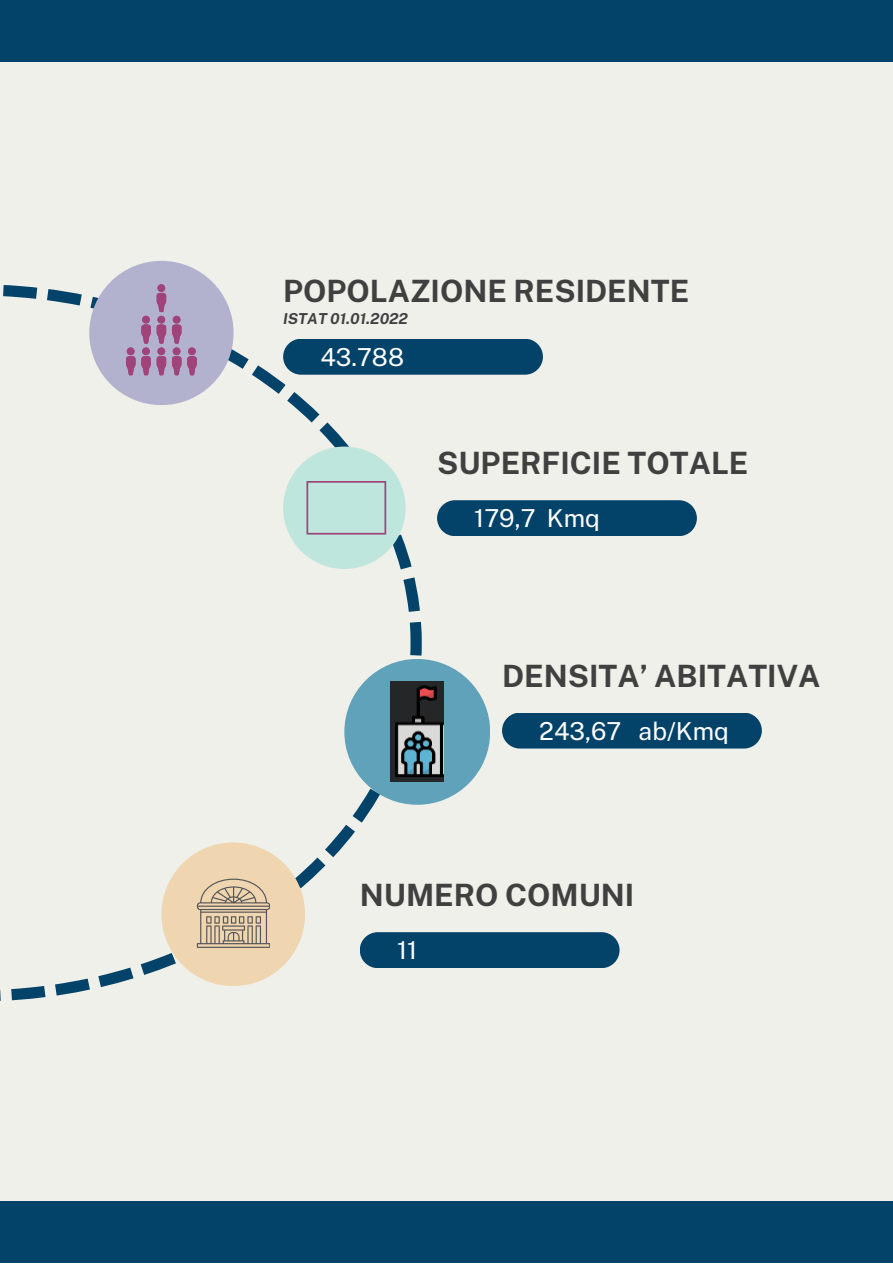
<style>
.page{position:relative;width:893px;height:1264px;background:#fff}
.page>*{position:absolute;margin:0;border:0;box-sizing:border-box;transform-origin:0 0}
.t1{font:700 30.75px "Public Sans";color:#404040}
.t2{font:24.75px "Public Sans";color:#fff}
.t3{font:italic 700 15.15px "Public Sans";color:#404040}
</style>
<div class="page">
<div style="left:0;top:0;width:892px;height:1262px;background:#f0f0ea"></div>
<div style="left:0;top:0;width:892px;height:61px;background:#044369"></div>
<svg style="left:0;top:284px;width:422px;height:717px"></svg>
<div style="left:89px;top:261px;width:144px;height:144px;background:#b2b2cf;border-radius:50%"></div>
<div style="left:283px;top:339px;width:260px;height:36px;background:#044369;border-radius:18px"></div>
<svg style="left:126px;top:347px;width:9px;height:28px"></svg>
<div style="left:127px;top:347px;width:7px;height:8px;background:#a0437b;border-radius:50%"></div>
<svg style="left:141px;top:316px;width:10px;height:59px"></svg>
<div style="left:142px;top:347px;width:8px;height:8px;background:#a0437b;border-radius:50%"></div>
<svg style="left:157px;top:284px;width:9px;height:91px"></svg>
<div style="left:157px;top:347px;width:8px;height:8px;background:#a0437b;border-radius:50%"></div>
<svg style="left:172px;top:316px;width:9px;height:59px"></svg>
<div style="left:173px;top:347px;width:7px;height:8px;background:#a0437b;border-radius:50%"></div>
<svg style="left:187px;top:353px;width:10px;height:22px"></svg>
<div style="left:188px;top:347px;width:8px;height:8px;background:#a0437b;border-radius:50%"></div>
<div style="left:437px;top:500px;width:259px;height:36px;background:#044369;border-radius:18px"></div>
<div style="left:283px;top:446px;width:122px;height:123px;background:#bee6dc;border-radius:50%"></div>
<svg style="left:306px;top:481px;width:80px;height:53px"></svg>
<div style="left:344px;top:659px;width:146px;height:145px;background:#60a2ba;border-radius:50%"></div>
<img style="left:391px;top:681px;width:52px;height:100px">
<div style="left:502px;top:712px;width:259px;height:36px;background:#044369;border-radius:18px"></div>
<div style="left:0;top:1201px;width:892px;height:61px;background:#044369"></div>
<div style="left:161px;top:842px;width:144px;height:144px;background:#efd6b1;border-radius:50%"></div>
<div style="left:360px;top:932px;width:259px;height:36px;background:#044369;border-radius:18px"></div>
<svg style="left:197px;top:878px;width:73px;height:69px"></svg>
<p class="t1" style="left:283px;top:272px;width:407px">POPOLAZIONE RESIDENTE</p>
<p class="t3" style="left:283px;top:309px;width:126px">ISTAT 01.01.2022</p>
<p class="t2" style="left:320px;top:342px;width:85px">43.788</p>
<p class="t1" style="left:437px;top:445px;width:312px">SUPERFICIE TOTALE</p>
<p class="t2" style="left:474px;top:503px;width:127px">179,7 Kmq</p>
<p class="t1" style="left:502px;top:657px;width:320px">DENSITA’ ABITATIVA</p>
<p class="t2" style="left:539px;top:716px;width:191px">243,67 ab/Kmq</p>
<p class="t1" style="left:360px;top:877px;width:276px">NUMERO COMUNI</p>
<p class="t2" style="left:397px;top:935px;width:22px">11</p>
</div>
